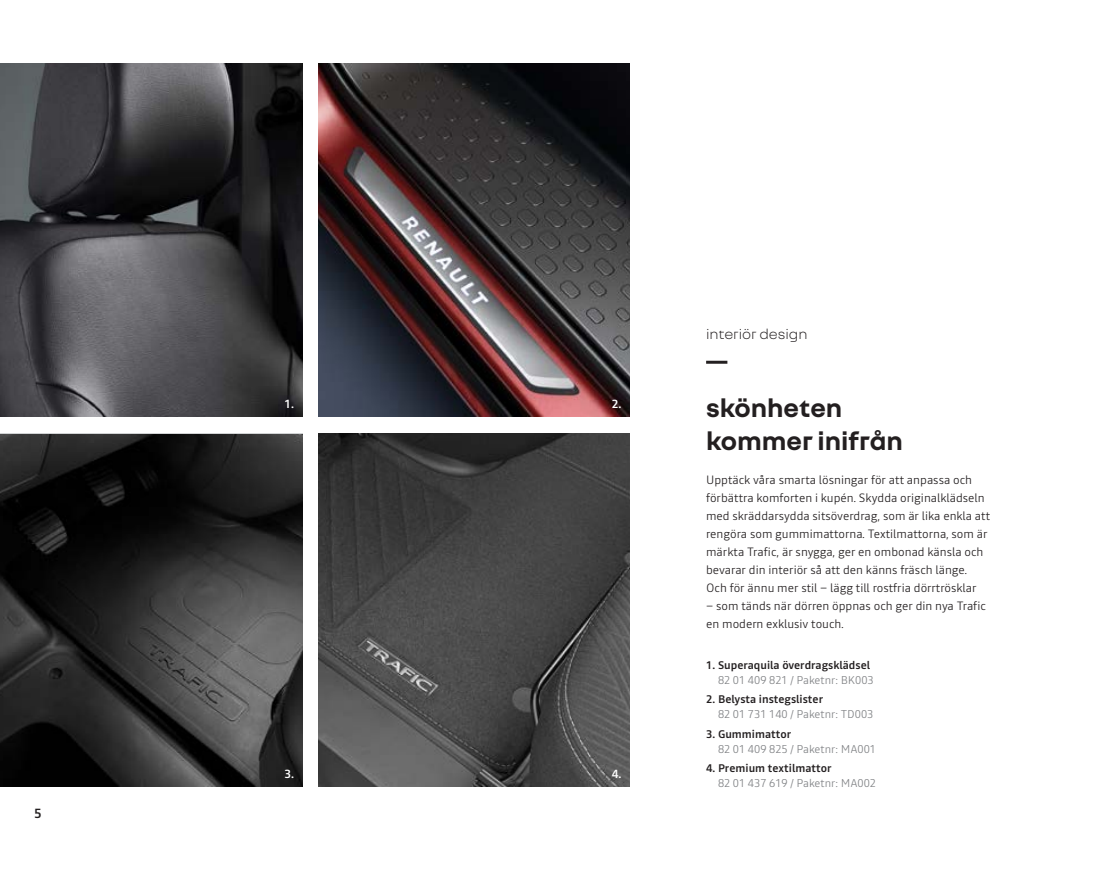
<style>
.page{position:relative;width:1106px;height:872px;background:#fff}
.page>*{position:absolute;margin:0;border:0;box-sizing:border-box;transform-origin:0 0}
.t1{font:700 27px/33px "Nouvel R";color:#231f20}
.t2{font:300 15px "Nouvel R";color:#231f20}
.t3{font:500 13.5px "Read";color:#231f20}
.t4{font:300 12px/18px "Read";color:#231f20}
.t5{font:500 12px "Read";color:#fff}
.t6{font:300 11.25px "Read";color:#808285}
.t7{font:500 11.25px "Read";color:#231f20}
</style>
<div class="page">
<img style="left:318px;top:64px;width:311px;height:353px">
<img style="left:0;top:64px;width:302px;height:353px">
<img style="left:0;top:434px;width:302px;height:353px">
<img style="left:318px;top:434px;width:311px;height:353px">
<hr style="left:706px;top:361px;width:21px;height:3px;background:#231f20">
<p class="t3" style="left:34px;top:803px;width:9px">5</p>
<p class="t5" style="left:284px;top:396px;width:11px">1.</p>
<p class="t5" style="left:284px;top:765px;width:11px">3.</p>
<p class="t5" style="left:611px;top:396px;width:11px">2.</p>
<p class="t5" style="left:611px;top:765px;width:11px">4.</p>
<p class="t2" style="left:706px;top:325px;width:103px">interiör design</p>
<h1 class="t1" style="left:706px;top:390px;width:198px">skönheten kommer inifrån</h1>
<p class="t4" style="left:706px;top:471px;width:286px">Upptäck våra smarta lösningar för att anpassa och förbättra komforten i kupén. Skydda originalklädseln med skräddarsydda sitsöverdrag, som är lika enkla att rengöra som gummimattorna. Textilmattorna, som är märkta Trafic, är snygga, ger en ombonad känsla och bevarar din interiör så att den känns fräsch länge.<br>Och för ännu mer stil – lägg till rostfria dörrtrösklar</p>
<p class="t4" style="left:706px;top:597px;width:281px">– som tänds när dörren öppnas och ger din nya Trafic en modern exklusiv touch.</p>
<p class="t7" style="left:706px;top:657px;width:165px">1. Superaquila överdragsklädsel</p>
<p class="t6" style="left:718px;top:672px;width:157px">82 01 409 821 / Paketnr: BK003</p>
<p class="t7" style="left:706px;top:691px;width:118px">2. Belysta instegslister</p>
<p class="t6" style="left:718px;top:706px;width:157px">82 01 731 140 / Paketnr: TD003</p>
<p class="t7" style="left:706px;top:726px;width:87px">3. Gummimattor</p>
<p class="t6" style="left:718px;top:741px;width:160px">82 01 409 825 / Paketnr: MA001</p>
<p class="t7" style="left:706px;top:760px;width:127px">4. Premium textilmattor</p>
<p class="t6" style="left:718px;top:775px;width:160px">82 01 437 619 / Paketnr: MA002</p>
</div>
